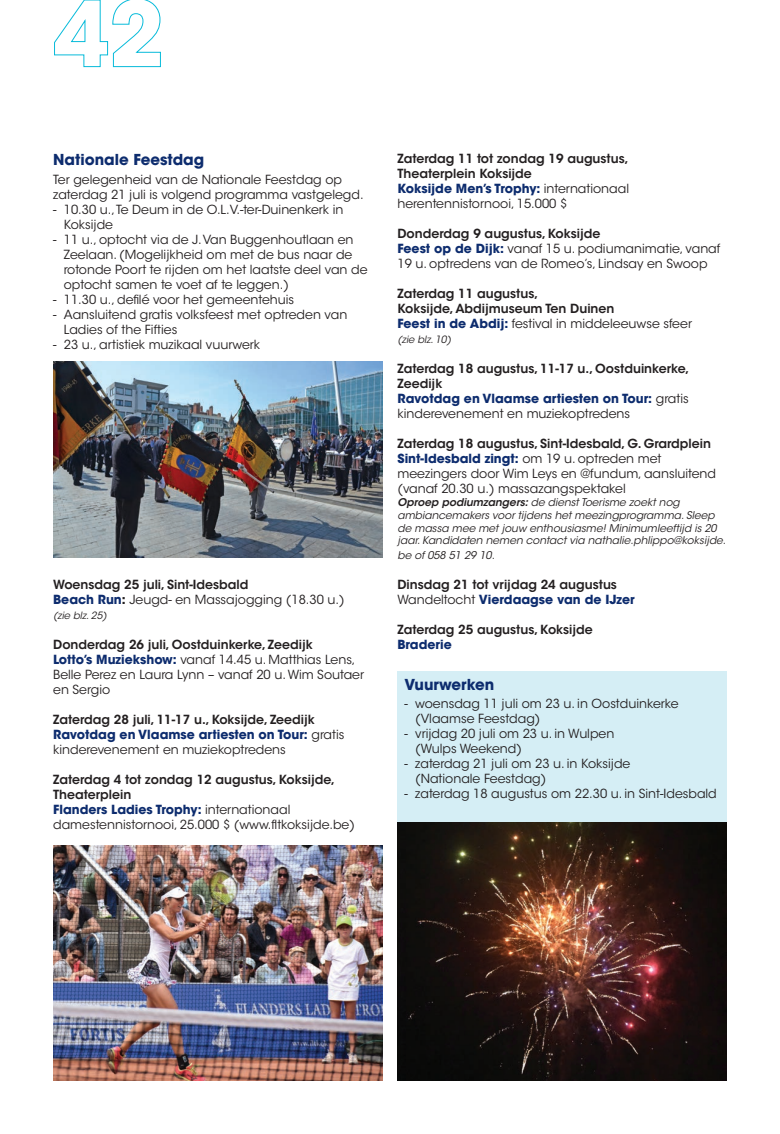
<style>
.page{position:relative;width:780px;height:1134px;background:#fff}
.page>*{position:absolute;margin:0;border:0;box-sizing:border-box;transform-origin:0 0}
.Body{font:700 15px "ITC Avant Garde Std";color:#0d2c6e}
.Body-2{font:12.5px/15px "ITC Avant Garde Std";color:#231f20}
.Body-3{font:600 12.5px/15px "ITC Avant Garde Std";color:#231f20}
.Body-4{font:700 12.5px "ITC Avant Garde Std";color:#0d2c6e}
.Body-5{font:italic 10.62px/12.8px "ITC Avant Garde Std";color:#231f20}
.Body-6{font:italic 10px "ITC Avant Garde Std";color:#231f20}
.s1{font-weight:700;color:#0d2c6e}
.s2{font-weight:700}
.s3{font-weight:600}
.s4{font-weight:400;color:#231f20}
</style>
<div class="page">
<img style="left:53px;top:845px;width:329px;height:236px">
<img style="left:53px;top:361px;width:329px;height:196px">
<div style="left:397px;top:671px;width:329px;height:180px;background:#d5eef5"></div>
<img style="left:397px;top:822px;width:329px;height:259px">
<svg style="left:54px;top:0;width:107px;height:67px"></svg>
<p class="Body" style="left:53px;top:150px;width:152px">Nationale Feestdag</p>
<p class="Body-2" style="left:53px;top:172px;width:312px">Ter gelegenheid van de Nationale Feestdag op zaterdag 21 juli is volgend programma vastgelegd.</p>
<p class="Body-2" style="left:64px;top:202px;width:281px;text-indent:-11px">- 10.30 u., Te Deum in de O.L.V.-ter-Duinenkerk in<br>Koksijde</p>
<p class="Body-2" style="left:64px;top:232px;width:305px;text-indent:-11px">- 11 u., optocht via de J. Van Buggenhoutlaan en Zeelaan. (Mogelijkheid om met de bus naar de rotonde Poort te rijden om het laatste deel van de optocht samen te voet af te leggen.)</p>
<p class="Body-2" style="left:53px;top:292px;width:242px">- 11.30 u., defilé voor het gemeentehuis</p>
<p class="Body-2" style="left:64px;top:307px;width:285px;text-indent:-11px">- Aansluitend gratis volksfeest met optreden van<br>Ladies of the Fifties</p>
<p class="Body-2" style="left:53px;top:337px;width:208px">- 23 u., artistiek muzikaal vuurwerk</p>
<p class="Body-3" style="left:53px;top:577px;width:197px">Woensdag 25 juli, Sint-Idesbald</p>
<p class="Body-2" style="left:53px;top:592px;width:293px"><span class="s1">Beach Run</span><span class="s2">:</span> Jeugd- en Massajogging (18.30 u.)</p>
<p class="Body-6" style="left:53px;top:609px;width:55px">(zie blz. 25)</p>
<p class="Body-3" style="left:53px;top:637px;width:261px">Donderdag 26 juli, Oostduinkerke, Zeedijk</p>
<p class="Body-2" style="left:53px;top:652px;width:312px"><span class="s1">Lotto’s Muziekshow:</span> vanaf 14.45 u. Matthias Lens,<br>Belle Perez en Laura Lynn – vanaf 20 u. Wim Soutaer en Sergio</p>
<p class="Body-3" style="left:53px;top:712px;width:263px">Zaterdag 28 juli, 11-17 u., Koksijde, Zeedijk</p>
<p class="Body-2" style="left:53px;top:727px;width:293px"><span class="s1">Ravotdag en Vlaamse artiesten on Tour:</span> gratis kinderevenement en muziekoptredens</p>
<p class="Body-3" style="left:53px;top:772px;width:283px">Zaterdag 4 tot zondag 12 augustus, Koksijde,<br>Theaterplein</p>
<p class="Body-2" style="left:53px;top:802px;width:303px"><span class="s1">Flanders Ladies Trophy:</span> internationaal damestennistornooi, 25.000 $ (www.fltkoksijde.be)</p>
<p class="Body-3" style="left:397px;top:151px;width:232px">Zaterdag 11 tot zondag 19 augustus,</p>
<p class="Body-3" style="left:397px;top:166px;width:136px">Theaterplein Koksijde</p>
<p class="Body-2" style="left:397px;top:182px;width:233px"><span class="s1">Koksijde Men’s Trophy:</span> internationaal herentennistornooi, 15.000 $</p>
<p class="Body-3" style="left:397px;top:226px;width:204px">Donderdag 9 augustus, Koksijde</p>
<p class="Body-2" style="left:397px;top:242px;width:324px"><span class="s1">Feest op de Dijk:</span> vanaf 15 u. podiumanimatie, vanaf<br>19 u. optredens van de Romeo’s, Lindsay en Swoop</p>
<p class="Body-3" style="left:397px;top:286px;width:218px">Zaterdag 11 augustus,<br>Koksijde, Abdijmuseum Ten Duinen</p>
<p class="Body-2" style="left:397px;top:317px;width:296px"><span class="s1">Feest in de Abdij:</span> festival in middeleeuwse sfeer</p>
<p class="Body-6" style="left:397px;top:334px;width:55px">(zie blz. 10)</p>
<p class="Body-3" style="left:397px;top:361px;width:293px">Zaterdag 18 augustus, 11-17 u., Oostduinkerke,<br>Zeedijk</p>
<p class="Body-2" style="left:397px;top:392px;width:293px"><span class="s1">Ravotdag en Vlaamse artiesten on Tour:</span> gratis kinderevenement en muziekoptredens</p>
<p class="Body-3" style="left:397px;top:436px;width:315px">Zaterdag 18 augustus, Sint-Idesbald, G. Grardplein</p>
<p class="Body-2" style="left:397px;top:452px;width:320px"><span class="s1">Sint-Idesbald zingt:</span> om 19 u. optreden met meezingers door Wim Leys en @fundum, aansluitend (vanaf 20.30 u.) massazangspektakel</p>
<p class="Body-5" style="left:397px;top:496px;width:330px"><span class="s3">Oproep podiumzangers:</span> de dienst Toerisme zoekt nog ambiancemakers voor tijdens het meezingprogramma. Sleep de massa mee met jouw enthousiasme! Minimumleeftijd is 20 jaar. Kandidaten nemen contact via nathalie.phlippo@koksijde.</p>
<p class="Body-5" style="left:397px;top:549px;width:99px">be of 058 51 29 10.</p>
<p class="Body-3" style="left:397px;top:577px;width:221px">Dinsdag 21 tot vrijdag 24 augustus</p>
<p class="Body-4" style="left:397px;top:592px;width:239px"><span class="s4">Wandeltocht</span> Vierdaagse van de IJzer</p>
<p class="Body-3" style="left:397px;top:622px;width:197px">Zaterdag 25 augustus, Koksijde</p>
<p class="Body-4" style="left:397px;top:637px;width:56px">Braderie</p>
<p class="Body" style="left:404px;top:674px;width:91px">Vuurwerken</p>
<p class="Body-2" style="left:415px;top:696px;width:265px;text-indent:-11px">- woensdag 11 juli om 23 u. in Oostduinkerke (Vlaamse Feestdag)</p>
<p class="Body-2" style="left:415px;top:726px;width:201px;text-indent:-11px">- vrijdag 20 juli om 23 u. in Wulpen (Wulps Weekend)</p>
<p class="Body-2" style="left:415px;top:756px;width:217px;text-indent:-11px">- zaterdag 21 juli om 23 u. in Koksijde (Nationale Feestdag)</p>
<p class="Body-2" style="left:404px;top:786px;width:314px">- zaterdag 18 augustus om 22.30 u. in Sint-Idesbald</p>
</div>
